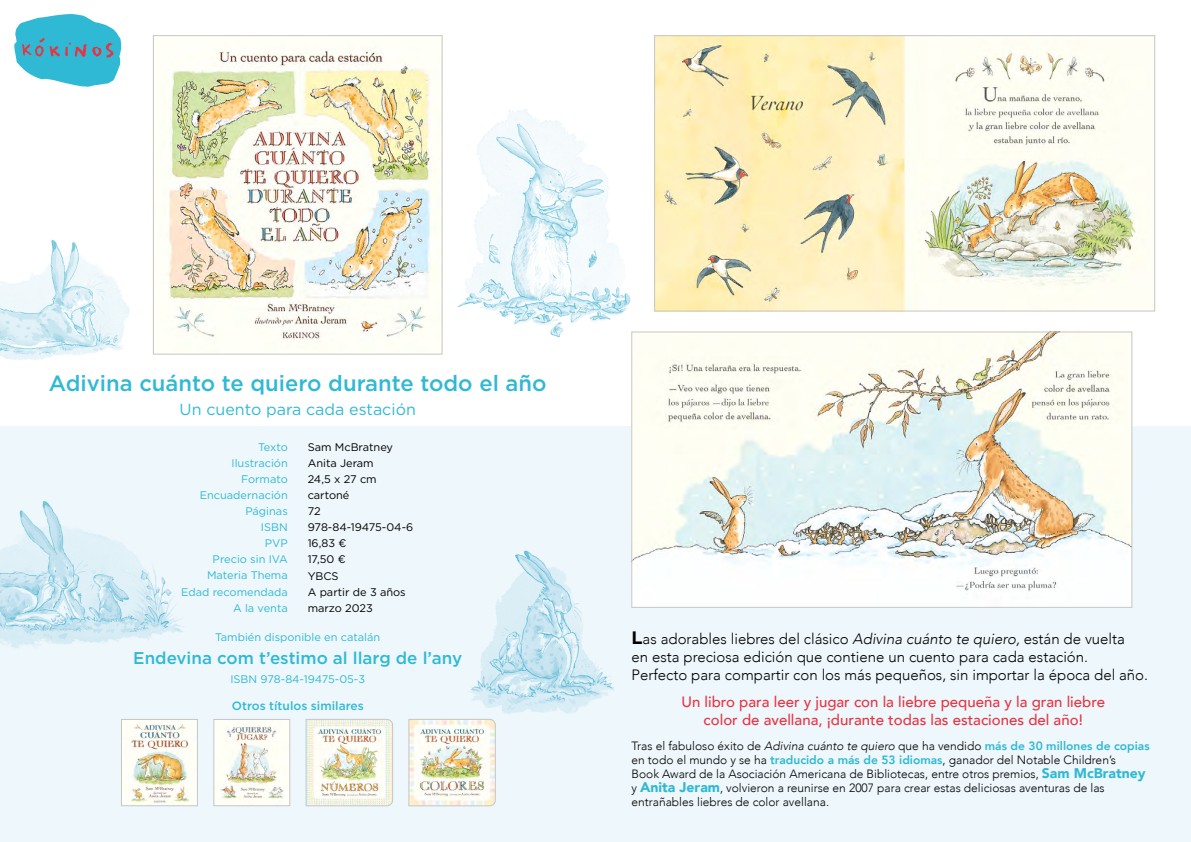
<style>
.page{position:relative;width:1191px;height:842px;background:#fff}
.page>*{position:absolute;margin:0;border:0;box-sizing:border-box;transform-origin:0 0}
.t1{font:500 22px "Gotham";color:#30b9d4}
.t2{font:500 17px "Gotham";color:#30b9d4}
.t3{font:16px "Gotham";color:#30b9d4}
.t4{font:300 15px/18px "Avenir";color:#000}
.t5{font:500 15px/18px "Avenir";color:#e73443;text-align:center}
.t6{font:300 12px/14px "Avenir";color:#000}
.t7{font:500 12px "Gotham";color:#30b9d4}
.t8{font:11px/16px "Gotham";color:#30b9d4;text-align:right}
.t9{font:11px/16px "Gotham";color:#000}
.s1{font-family:"Gotham";font-weight:700;font-size:18px}
.s2{font-style:italic}
.s3{font-weight:800;color:#30b9d4}
.s4{font-weight:900;font-size:14px;color:#30b9d4}
</style>
<div class="page">
<div style="left:0;top:427px;width:1191px;height:415px;background:#eef7fb"></div>
<svg style="left:14px;top:14px;width:107px;height:73px"></svg>
<img style="left:155px;top:37px;width:227px;height:315px">
<img style="left:656px;top:37px;width:497px;height:272px">
<img style="left:633px;top:334px;width:497px;height:272px">
<div style="left:631px;top:332px;width:501px;height:276px;border:1px solid #c6c6c6"></div>
<img style="left:306px;top:719px;width:87px;height:87px">
<img style="left:408px;top:719px;width:88px;height:87px">
<img style="left:381px;top:50px;width:282px;height:306px">
<img style="left:0;top:239px;width:130px;height:121px">
<img style="left:452px;top:550px;width:162px;height:181px">
<img style="left:0;top:501px;width:184px;height:147px">
<img style="left:123px;top:721px;width:73px;height:83px">
<div style="left:121px;top:719px;width:77px;height:87px;border:1px solid #c6c6c6"></div>
<img style="left:216px;top:721px;width:72px;height:83px">
<div style="left:214px;top:719px;width:76px;height:87px;border:1px solid #c6c6c6"></div>
<h1 class="t1" style="left:49px;top:368px;width:499px">Adivina cuánto te quiero durante todo el año</h1>
<h3 class="t3" style="left:180px;top:399px;width:238px">Un cuento para cada estación</h3>
<p class="t8" style="left:181px;top:439px;width:108px">Texto<br>Ilustración<br>Formato<br>Encuadernación<br>Páginas<br>ISBN<br>PVP<br>Precio sin IVA<br>Materia Thema<br>Edad recomendada<br>A la venta</p>
<p class="t9" style="left:308px;top:439px;width:107px">Sam McBratney<br>Anita Jeram<br>24,5 x 27 cm cartoné<br>72<br>978-84-19475-04-6<br>16,83 €<br>17,50 €<br>YBCS<br>A partir de 3 años marzo 2023</p>
<p class="t8" style="left:215px;top:629px;width:167px">También disponible en catalán</p>
<h2 class="t2" style="left:133px;top:647px;width:330px">Endevina com t’estimo al llarg de l’any</h2>
<p class="t8" style="left:230px;top:671px;width:136px">ISBN 978-84-19475-05-3</p>
<p class="t7" style="left:232px;top:698px;width:133px">Otros títulos similares</p>
<p class="t4" style="left:631px;top:630px;width:518px"><span class="s1">L</span>as adorables liebres del clásico <span class="s2">Adivina cuánto te quiero,</span> están de vuelta<br>en esta preciosa edición que contiene un cuento para cada estación.<br>Perfecto para compartir con los más pequeños, sin importar la época del año.</p>
<p class="t5" style="left:681px;top:692px;width:425px">Un libro para leer y jugar con la liebre pequeña y la gran liebre color de avellana, ¡durante todas las estaciones del año!</p>
<p class="t6" style="left:631px;top:739px;width:520px">Tras el fabuloso éxito de <span class="s2">Adivina cuánto te quiero</span> que ha vendido <span class="s3">más de 30 millones de copias </span>en todo el mundo y se ha <span class="s3">traducido a más de 53 idiomas</span>, ganador del Notable Children’s<br>Book Award de la Asociación Americana de Bibliotecas, entre otros premios, <span class="s4">Sam McBratney </span>y <span class="s4">Anita Jeram</span>, volvieron a reunirse en 2007 para crear estas deliciosas aventuras de las entrañables liebres de color avellana.</p>
</div>
